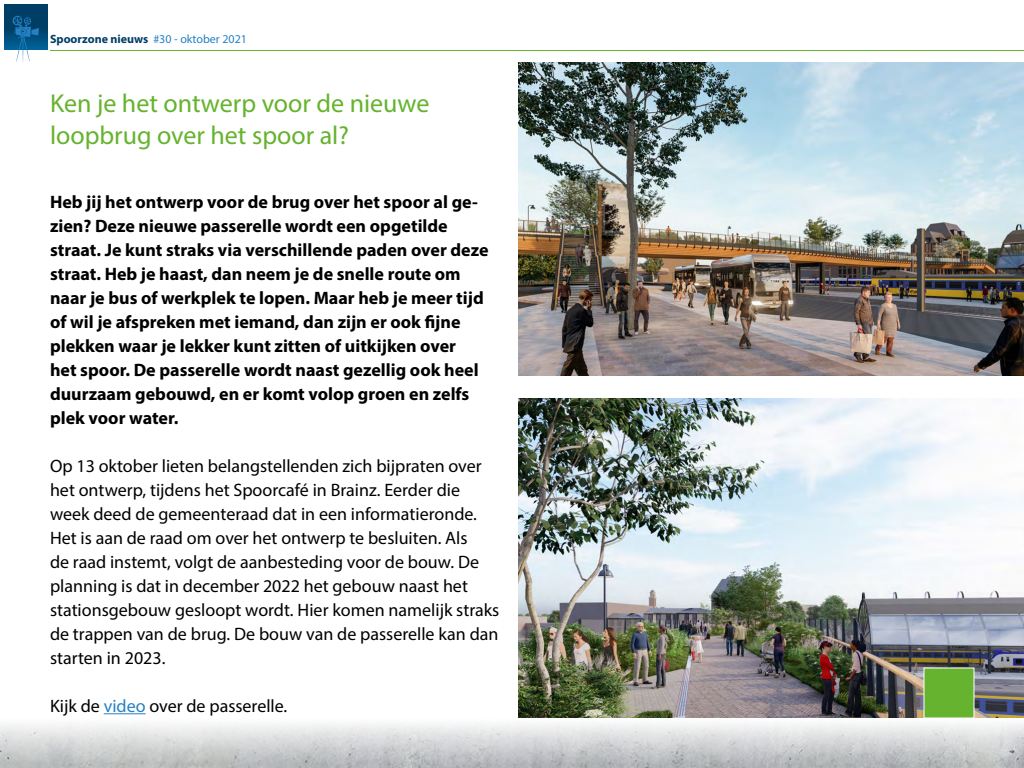
<style>
.page{position:relative;width:1024px;height:768px;background:#fff}
.page>*{position:absolute;margin:0;border:0;box-sizing:border-box;transform-origin:0 0}
.kop_artikel{font:26px/32px "Myriad Pro";color:#65b32e}
.plat{font:18px/24px "Myriad Pro";color:#000}
.plat-2{font:700 18px/24px "Myriad Pro";color:#000}
.t1{font:700 12px "Myriad Pro";color:#003e66}
.s1{font-weight:400;color:#2581c4}
.s2{color:#2581c4}
</style>
<div class="page">
<img style="left:0;top:722px;width:1024px;height:46px">
<hr style="left:50px;top:50px;width:974px;height:1px;background:#65b32e">
<svg style="left:4px;top:4px;width:43px;height:46px"></svg>
<svg style="left:13px;top:16px;width:26px;height:46px"></svg>
<hr style="left:104px;top:713px;width:42px;height:1px;background:#2581c4">
<img style="left:518px;top:63px;width:506px;height:313px">
<img style="left:518px;top:399px;width:506px;height:319px">
<div style="left:924px;top:668px;width:50px;height:50px;background:#65b32e"></div>
<p class="t1" style="left:50px;top:31px;width:199px">Spoorzone nieuws <span class="s1">#30 - oktober 2021</span></p>
<p class="kop_artikel" style="left:50px;top:86px;width:381px">Ken je het ontwerp voor de nieuwe loopbrug over het spoor al?</p>
<p class="plat-2" style="left:50px;top:189px;width:440px">Heb jij het ontwerp voor de brug over het spoor al ge&shy;zien? Deze nieuwe passerelle wordt een opgetilde straat. Je kunt straks via verschillende paden over deze straat. Heb je haast, dan neem je de snelle route om naar je bus of werkplek te lopen. Maar heb je meer tijd of wil je afspreken met iemand, dan zijn er ook fijne plekken waar je lekker kunt zitten of uitkijken over<br>het spoor. De passerelle wordt naast gezellig ook heel duurzaam gebouwd, en er komt volop groen en zelfs plek voor water.</p>
<p class="plat" style="left:50px;top:454px;width:451px">Op 13 oktober lieten belangstellenden zich bijpraten over het ontwerp, tijdens het Spoorcafé in Brainz. Eerder die week deed de gemeenteraad dat in een informatieronde.<br>Het is aan de raad om over het ontwerp te besluiten. Als<br>de raad instemt, volgt de aanbesteding voor de bouw. De planning is dat in december 2022 het gebouw naast het stationsgebouw gesloopt wordt. Hier komen namelijk straks de trappen van de brug. De bouw van de passerelle kan dan starten in 2023.</p>
<p class="plat" style="left:50px;top:694px;width:239px">Kijk de <span class="s2">video</span> over de passerelle.</p>
</div>
